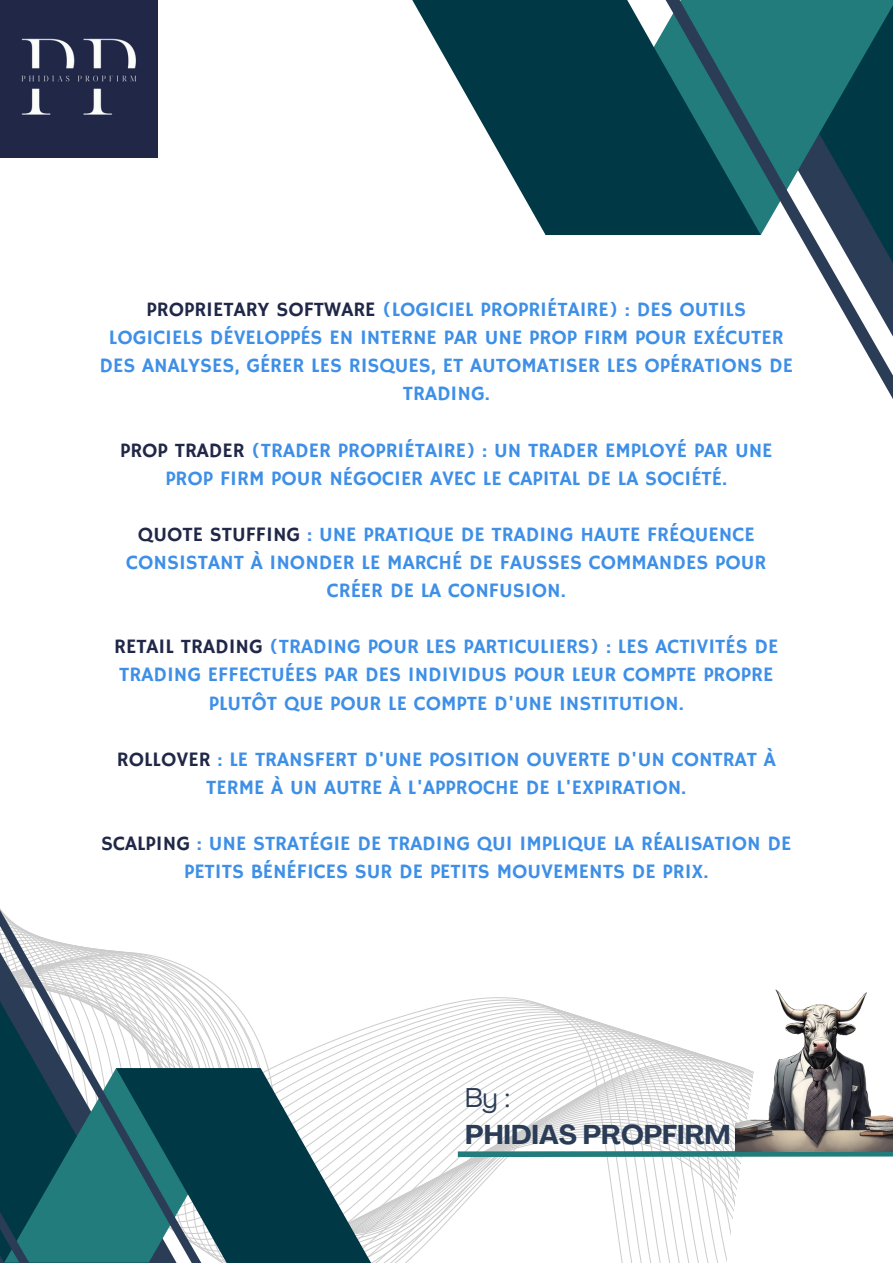
<style>
.page{position:relative;width:893px;height:1264px;background:#fff}
.page>*{position:absolute;margin:0;border:0;box-sizing:border-box;transform-origin:0 0}
.t1{font:700 26.85px "Agrandir";color:#2b3c56}
.t2{font:26.85px "Agrandir";color:#2b3c56}
.t3{font:20.55px/28px "Hammersmith One";color:#3e8fe7;text-align:center}
.s1{color:#202747}
</style>
<div class="page">
<svg style="left:215px;top:985px;width:526px;height:277px"></svg>
<svg style="left:215px;top:1068px;width:169px;height:194px;fill:#003845"></svg>
<svg style="left:0;top:908px;width:215px;height:354px"></svg>
<svg style="left:412px;top:0;width:201px;height:235px;fill:#003845"></svg>
<svg style="left:613px;top:0;width:279px;height:397px"></svg>
<svg style="left:452px;top:1148px;width:440px;height:11px"></svg>
<img style="left:0;top:0;width:157px;height:157px">
<img style="left:735px;top:985px;width:157px;height:165px">
<p class="t3" style="left:99px;top:296px;width:695px"><span class="s1">PROPRIETARY SOFTWARE</span> (LOGICIEL PROPRIÉTAIRE) : DES OUTILS LOGICIELS DÉVELOPPÉS EN INTERNE PAR UNE PROP FIRM POUR EXÉCUTER DES ANALYSES, GÉRER LES RISQUES, ET AUTOMATISER LES OPÉRATIONS DE TRADING.</p>
<p class="t3" style="left:120px;top:437px;width:654px"><span class="s1">PROP TRADER</span> (TRADER PROPRIÉTAIRE) : UN TRADER EMPLOYÉ PAR UNE<br>PROP FIRM POUR NÉGOCIER AVEC LE CAPITAL DE LA SOCIÉTÉ.</p>
<p class="t3" style="left:126px;top:521px;width:641px"><span class="s1">QUOTE STUFFING</span> : UNE PRATIQUE DE TRADING HAUTE FRÉQUENCE<br>CONSISTANT À INONDER LE MARCHÉ DE FAUSSES COMMANDES POUR<br>CRÉER DE LA CONFUSION.</p>
<p class="t3" style="left:114px;top:633px;width:665px"><span class="s1">RETAIL TRADING</span> (TRADING POUR LES PARTICULIERS) : LES ACTIVITÉS DE<br>TRADING EFFECTUÉES PAR DES INDIVIDUS POUR LEUR COMPTE PROPRE<br>PLUTÔT QUE POUR LE COMPTE D'UNE INSTITUTION.</p>
<p class="t3" style="left:117px;top:746px;width:660px"><span class="s1">ROLLOVER</span> : LE TRANSFERT D'UNE POSITION OUVERTE D'UN CONTRAT À<br>TERME À UN AUTRE À L'APPROCHE DE L'EXPIRATION.</p>
<p class="t3" style="left:101px;top:830px;width:691px"><span class="s1">SCALPING</span> : UNE STRATÉGIE DE TRADING QUI IMPLIQUE LA RÉALISATION DE<br>PETITS BÉNÉFICES SUR DE PETITS MOUVEMENTS DE PRIX.</p>
<p class="t2" style="left:465px;top:1087px;width:46px">By :</p>
<p class="t1" style="left:465px;top:1123px;width:267px">PHIDIAS PROPFIRM</p>
</div>
